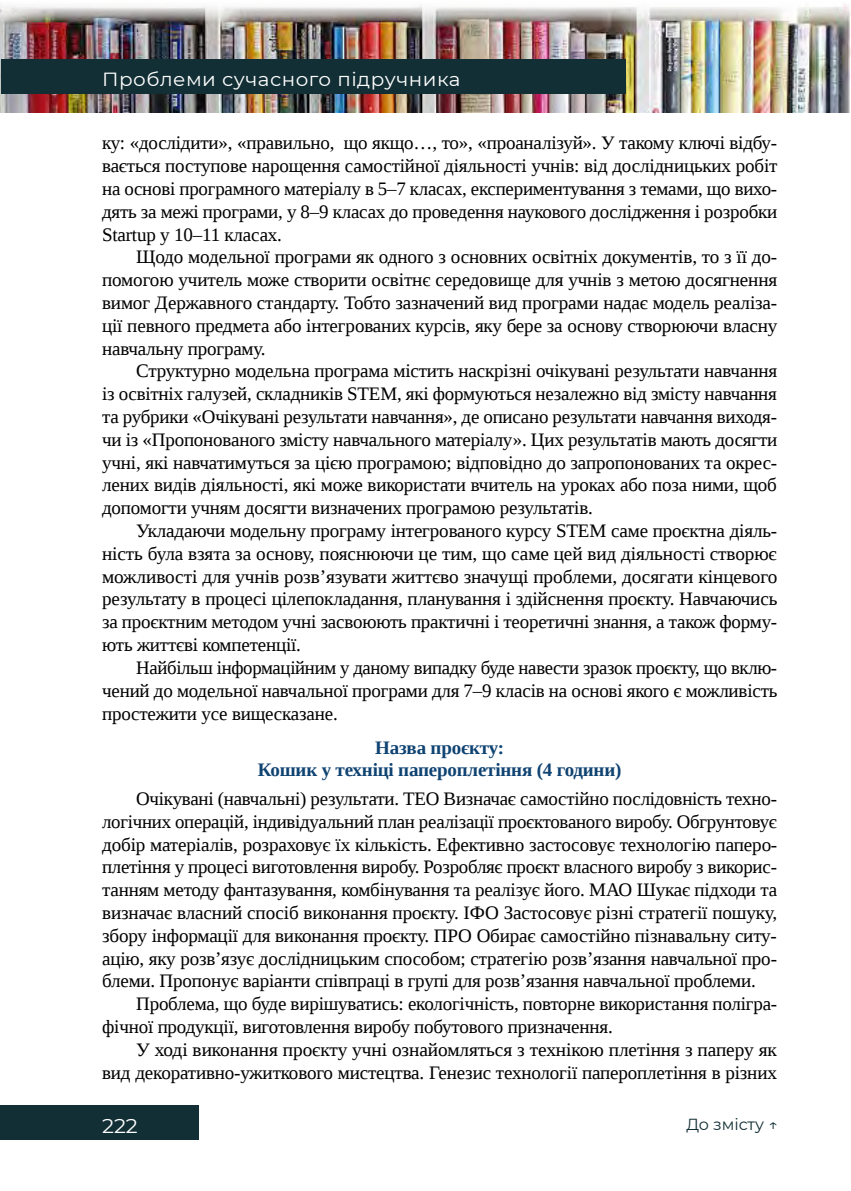
<style>
.page{position:relative;width:851px;height:1191px;background:#fff}
.page>*{position:absolute;margin:0;border:0;box-sizing:border-box;transform-origin:0 0}
.t1{font:20px "Montserrat";color:#fff;scale:1.05 1}
.t2{font:19px/22.8px "Liberation Serif";letter-spacing:-.01em;color:#000;text-align:justify}
.t3{font:700 19px/22.8px "Liberation Serif";letter-spacing:-.01em;color:#0f4372;text-align:center}
.t4{font:19px "Montserrat";letter-spacing:.025em;color:#fff;scale:1.05 1}
.t5{font:16px "Montserrat";color:#122f35}
</style>
<div class="page">
<img style="left:0;top:4px;width:850px;height:109px">
<div style="left:2px;top:60px;width:624px;height:34px;background:#122f35"></div>
<div style="left:0;top:1106px;width:198px;height:34px;background:#122f35"></div>
<p class="t4" style="left:102px;top:66px;width:343px">Проблеми сучасного підручника</p>
<p class="t2" style="left:102px;top:131px;width:676px">ку: «дослідити», «правильно, що якщо…, то», «проаналізуй». У такому ключі відбу&shy;вається поступове нарощення самостійної діяльності учнів: від дослідницьких робіт на основі програмного матеріалу в 5–7 класах, експериментування з темами, що вихо&shy;дять за межі програми, у 8–9 класах до проведення наукового дослідження і розробки Startup у 10–11 класах.</p>
<p class="t2" style="left:102px;top:245px;width:676px;text-indent:34px">Щодо модельної програми як одного з основних освітніх документів, то з її до&shy;помогою учитель може створити освітнє середовище для учнів з метою досягнення вимог Державного стандарту. Тобто зазначений вид програми надає модель реаліза&shy;ції певного предмета або інтегрованих курсів, яку бере за основу створюючи власну навчальну програму.</p>
<p class="t2" style="left:102px;top:359px;width:676px;text-indent:34px">Структурно модельна програма містить наскрізні очікувані результати навчання із освітніх галузей, складників STEM, які формуються незалежно від змісту навчання та рубрики «Очікувані результати навчання», де описано результати навчання виходя&shy;чи із «Пропонованого змісту навчального матеріалу». Цих результатів мають досягти учні, які навчатимуться за цією програмою; відповідно до запропонованих та окрес&shy;лених видів діяльності, які може використати вчитель на уроках або поза ними, щоб допомогти учням досягти визначених програмою результатів.</p>
<p class="t2" style="left:102px;top:519px;width:676px;text-indent:34px">Укладаючи модельну програму інтегрованого курсу STEM саме проєктна діяль&shy;ність була взята за основу, пояснюючи це тим, що саме цей вид діяльності створює можливості для учнів розв’язувати життєво значущі проблеми, досягати кінцевого результату в процесі цілепокладання, планування і здійснення проєкту. Навчаючись за проєктним методом учні засвоюють практичні і теоретичні знання, а також форму&shy;ють життєві компетенції.</p>
<p class="t2" style="left:102px;top:656px;width:676px;text-indent:34px">Найбільш інформаційним у даному випадку буде навести зразок проєкту, що вклю&shy;чений до модельної навчальної програми для 7–9 класів на основі якого є можливість простежити усе вищесказане.</p>
<p class="t3" style="left:258px;top:735px;width:365px">Назва проєкту:<br>Кошик у техніці папероплетіння (4 години)</p>
<p class="t2" style="left:102px;top:787px;width:676px;text-indent:34px">Очікувані (навчальні) результати. ТЕО Визначає самостійно послідовність техно&shy;логічних операцій, індивідуальний план реалізації проєктованого виробу. Обгрунтовує добір матеріалів, розраховує їх кількість. Ефективно застосовує технологію паперо&shy;плетіння у процесі виготовлення виробу. Розробляє проєкт власного виробу з викорис&shy;танням методу фантазування, комбінування та реалізує його. МАО Шукає підходи та визначає власний спосіб виконання проєкту. ІФО Застосовує різні стратегії пошуку, збору інформації для виконання проєкту. ПРО Обирає самостійно пізнавальну ситу&shy;ацію, яку розв’язує дослідницьким способом; стратегію розв’язання навчальної про&shy;блеми. Пропонує варіанти співпраці в групі для розв’язання навчальної проблеми.</p>
<p class="t2" style="left:102px;top:992px;width:676px;text-indent:34px">Проблема, що буде вирішуватись: екологічність, повторне використання полігра&shy;фічної продукції, виготовлення виробу побутового призначення.</p>
<p class="t2" style="left:102px;top:1038px;width:676px;text-align:right">У ході виконання проєкту учні ознайомляться з технікою плетіння з паперу як<br>вид декоративно-ужиткового мистецтва. Генезис технології папероплетіння в різних</p>
<p class="t5" style="left:686px;top:1113px;width:93px">До змісту ↑</p>
<p class="t1" style="left:102px;top:1111px;width:36px">222</p>
</div>
